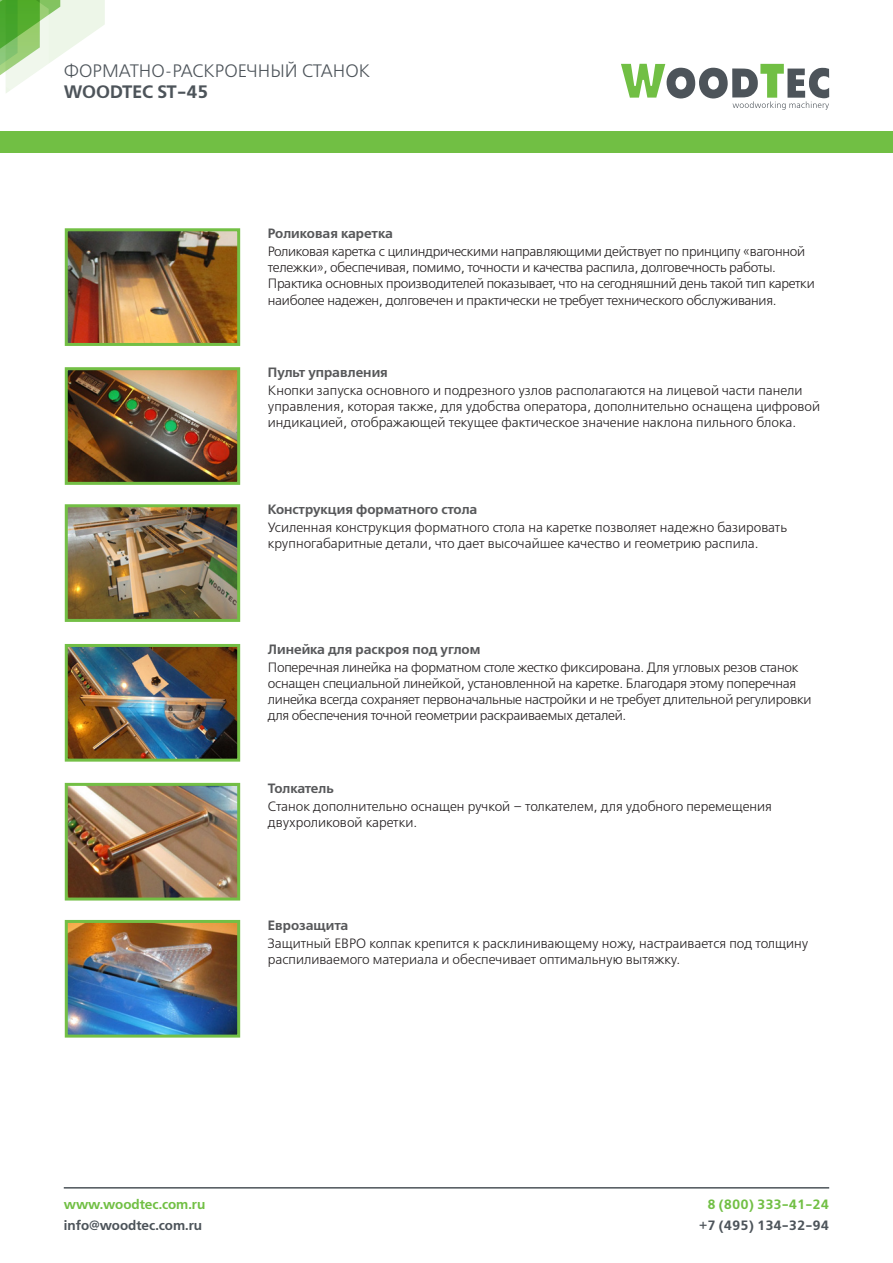
<style>
.page{position:relative;width:893px;height:1263px;background:#fff}
.page>*{position:absolute;margin:0;border:0;box-sizing:border-box;transform-origin:0 0}
.t1{font:18px "Free Set Light C";color:#4d545a}
.t2{font:18px "Free Set Demi C";color:#4d545a}
.t3{font:13.5px/16.2px "Free Set Light C";letter-spacing:-.02em;color:#231f20}
.t4{font:13.5px/16.2px "Free Set Light C";color:#231f20}
.t5{font:13.5px "Free Set Demi C";color:#57585a}
.t6{font:13.5px "Free Set Demi C";color:#4d545a}
.t7{font:13.5px "Free Set Demi C";color:#71bf44}
.t8{font:13.5px "Free Set Demi C";letter-spacing:-.02em;color:#57585a}
</style>
<div class="page">
<svg style="left:0;top:0;width:105px;height:93px"></svg>
<svg style="left:621px;top:64px;width:208px;height:46px"></svg>
<div style="left:0;top:131px;width:893px;height:21px;background:#71bf44"></div>
<hr style="left:64px;top:1187px;width:765px;height:1px;background:#4d545a">
<img style="left:69px;top:232px;width:167px;height:110px">
<div style="left:65px;top:228px;width:175px;height:118px;border:3px solid #73bf45"></div>
<img style="left:69px;top:648px;width:167px;height:110px">
<div style="left:65px;top:644px;width:175px;height:118px;border:3px solid #73bf45"></div>
<img style="left:69px;top:371px;width:167px;height:110px">
<div style="left:65px;top:367px;width:175px;height:118px;border:3px solid #73bf45"></div>
<img style="left:69px;top:787px;width:167px;height:109px">
<div style="left:65px;top:783px;width:175px;height:117px;border:3px solid #73bf45"></div>
<img style="left:69px;top:508px;width:167px;height:110px">
<div style="left:65px;top:504px;width:175px;height:118px;border:3px solid #73bf45"></div>
<img style="left:69px;top:924px;width:167px;height:109px">
<div style="left:65px;top:920px;width:175px;height:117px;border:3px solid #73bf45"></div>
<h1 class="t1" style="left:64px;top:61px;width:308px">ФОРМАТНО-РАСКРОЕЧНЫЙ СТАНОК</h1>
<h1 class="t2" style="left:64px;top:82px;width:146px">WOODTEC ST-45</h1>
<p class="t5" style="left:268px;top:226px;width:126px">Роликовая каретка</p>
<p class="t3" style="left:268px;top:244px;width:539px">Роликовая каретка с цилиндрическими направляющими действует по принципу «вагонной тележки», обеспечивая, помимо, точности и качества распила, долговечность работы.</p>
<p class="t3" style="left:268px;top:276px;width:548px">Практика основных производителей показывает, что на сегодняшний день такой тип каретки наиболее надежен, долговечен и практически не требует технического обслуживания.</p>
<p class="t5" style="left:268px;top:365px;width:121px">Пульт управления</p>
<p class="t4" style="left:268px;top:383px;width:554px">Кнопки запуска основного и подрезного узлов располагаются на лицевой части панели управления, которая также, для удобства оператора, дополнительно оснащена цифровой индикацией, отображающей текущее фактическое значение наклона пильного блока.</p>
<p class="t5" style="left:268px;top:502px;width:211px">Конструкция форматного стола</p>
<p class="t4" style="left:268px;top:520px;width:521px">Усиленная конструкция форматного стола на каретке позволяет надежно базировать крупногабаритные детали, что дает высочайшее качество и геометрию распила.</p>
<p class="t5" style="left:268px;top:642px;width:214px">Линейка для раскроя под углом</p>
<p class="t3" style="left:268px;top:660px;width:545px">Поперечная линейка на форматном столе жестко фиксирована. Для угловых резов станок оснащен специальной линейкой, установленной на каретке. Благодаря этому поперечная линейка всегда сохраняет первоначальные настройки и не требует длительной регулировки для обеспечения точной геометрии раскраиваемых деталей.</p>
<p class="t8" style="left:268px;top:781px;width:67px">Толкатель</p>
<p class="t4" style="left:268px;top:798px;width:505px">Станок дополнительно оснащен ручкой – толкателем, для удобного перемещения двухроликовой каретки.</p>
<p class="t5" style="left:268px;top:918px;width:82px">Еврозащита</p>
<p class="t4" style="left:268px;top:935px;width:542px">Защитный ЕВРО колпак крепится к расклинивающему ножу, настраивается под толщину распиливаемого материала и обеспечивает оптимальную вытяжку.</p>
<p class="t7" style="left:64px;top:1197px;width:143px">www.woodtec.com.ru</p>
<p class="t6" style="left:64px;top:1218px;width:140px">info@woodtec.com.ru</p>
<p class="t7" style="left:707px;top:1197px;width:123px">8 (800) 333-41-24</p>
<p class="t6" style="left:699px;top:1217px;width:131px">+7 (495) 134-32-94</p>
</div>
